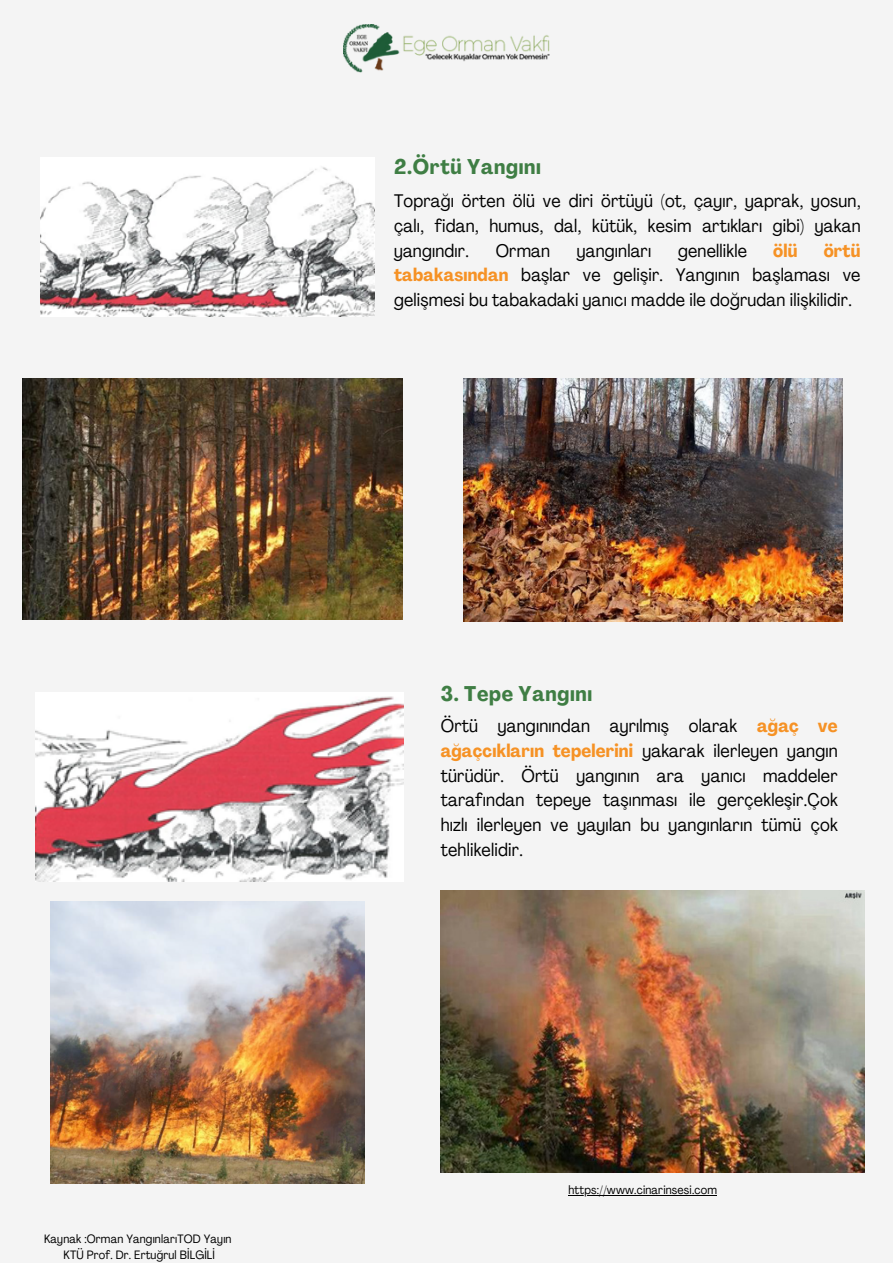
<style>
.page{position:relative;width:893px;height:1264px;background:#fff}
.page>*{position:absolute;margin:0;border:0;box-sizing:border-box;transform-origin:0 0}
.t1{font:700 condensed 21px "Agrandir";letter-spacing:.035em;color:#3f7e44}
.t2{font:condensed 18px/24.8px "Agrandir";letter-spacing:.01em;color:#000;text-align:justify}
.t3{font:700 condensed 18px "Agrandir";color:#f69225}
.t4{font:condensed 12px "Agrandir";letter-spacing:.015em;color:#000}
.s1{font-weight:700;color:#f69225}
</style>
<div class="page">
<div style="left:0;top:0;width:892px;height:1262px;background:#f4f4f4"></div>
<img style="left:40px;top:157px;width:334px;height:160px">
<img style="left:343px;top:24px;width:206px;height:49px">
<img style="left:23px;top:378px;width:380px;height:241px">
<img style="left:463px;top:378px;width:379px;height:243px">
<img style="left:36px;top:692px;width:367px;height:189px">
<img style="left:51px;top:901px;width:313px;height:282px">
<img style="left:440px;top:890px;width:424px;height:282px">
<hr style="left:568px;top:1194px;width:149px;height:1px;background:#000">
<p class="t4" style="left:44px;top:1233px;width:189px">Kaynak :Orman YangınlarıTOD Yayın</p>
<p class="t4" style="left:63px;top:1249px;width:153px">KTÜ Prof. Dr. Ertuğrul BİLGİLİ</p>
<p class="t1" style="left:394px;top:158px;width:148px">2.Örtü Yangını</p>
<p class="t2" style="left:394px;top:190px;width:468px">Toprağı örten ölü ve diri örtüyü (ot, çayır, yaprak, yosun, çalı, fidan, humus, dal, kütük, kesim artıkları gibi) yakan yangındır.</p>
<p class="t2" style="left:394px;top:240px;width:468px;text-indent:429px"><span class="s1">örtü tabakasından</span> başlar ve gelişir. Yangının başlaması ve gelişmesi bu tabakadaki yanıcı madde ile doğrudan ilişkilidir.</p>
<p class="t2" style="left:495px;top:240px;width:56px">Orman</p>
<p class="t2" style="left:577px;top:240px;width:76px">yangınları</p>
<p class="t2" style="left:678px;top:240px;width:70px">genellikle</p>
<p class="t3" style="left:773px;top:243px;width:26px">ölü</p>
<p class="t1" style="left:440px;top:685px;width:153px">3. Tepe Yangını</p>
<p class="t2" style="left:440px;top:715px;width:398px">Örtü yangınından ayrılmış olarak <span class="s1">ağaç ve ağaçcıkların tepelerini</span> yakarak ilerleyen yangın türüdür. Örtü yangının ara yanıcı maddeler tarafından tepeye taşınması ile gerçekleşir.Çok hızlı ilerleyen ve yayılan bu yangınların tümü çok tehlikelidir.</p>
<p class="t4" style="left:568px;top:1184px;width:150px">https://www.cinarinsesi.com</p>
</div>
